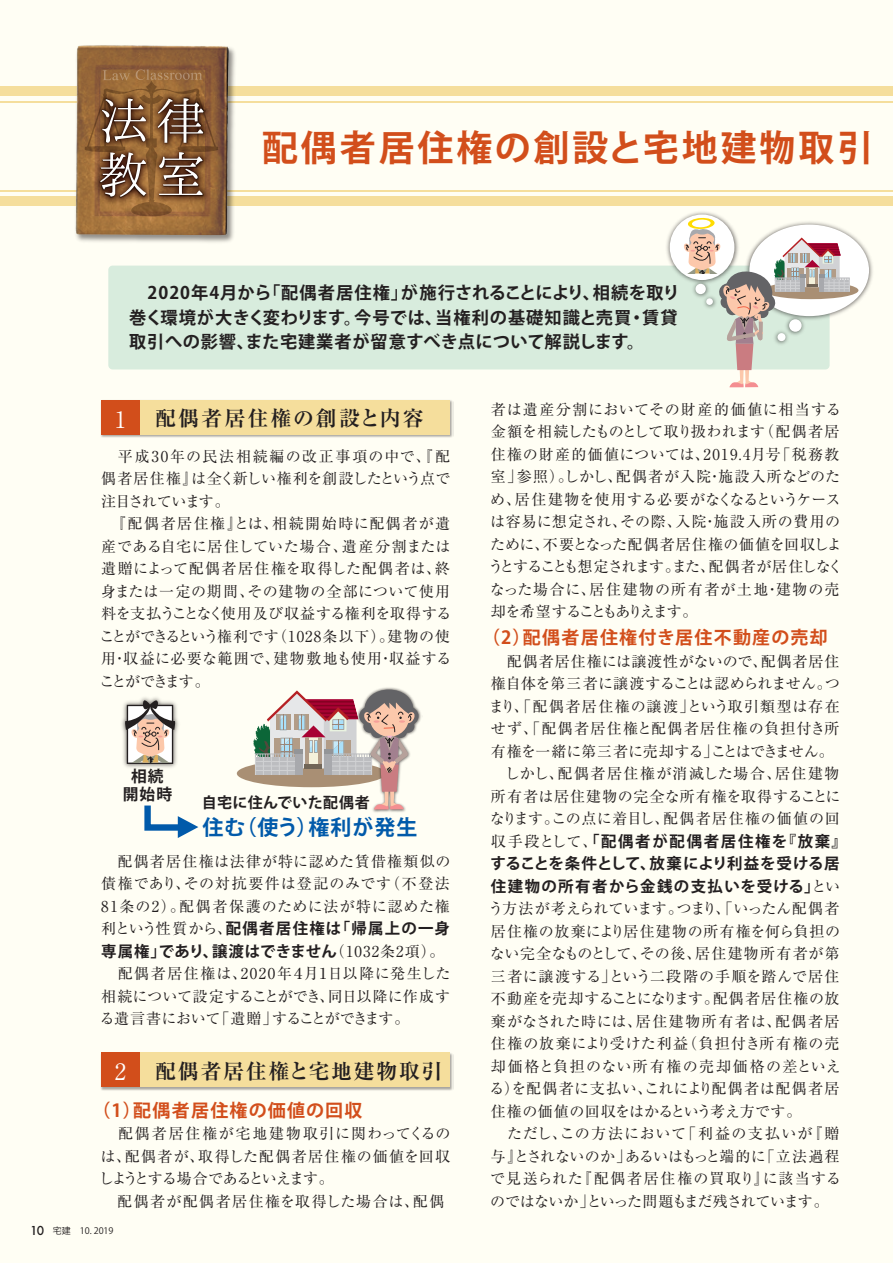
<style>
.page{position:relative;width:893px;height:1263px;background:#fffef4}
.page>*{position:absolute;margin:0;border:0;box-sizing:border-box;transform-origin:0 0}
.t1{font:700 36px "Koz Go Pr 6 N";letter-spacing:.08em;color:#d24e1b}
.t2{font:700 22.5px "A1 Mincho Std";color:#fff}
.t3{font:700 21px "Ryumin Pr 5";letter-spacing:.08em;color:#231f20}
.t4{font:700 21px "Ryumin Pr 5";letter-spacing:.1em;color:#231f20}
.t5{font:700 21px "Koz Go Pr 6 N";letter-spacing:.05em;color:#015aaa}
.t6{font:700 18px "Koz Go Pr 6 N";letter-spacing:.07em;color:#d24e1b}
.t7{font:700 17.25px/24.8px "Koz Go Pro";letter-spacing:.03em;color:#231f20}
.t8{font:700 15.75px/18px "Koz Go Pr 6 N";color:#231f20;text-align:center}
.t9{font:700 15.45px/22.5px "Koz Go Pr 6 N";letter-spacing:.075em;color:#231f20}
.t10{font:15px/22.5px "Ryumin Pr 5";letter-spacing:.045em;color:#231f20}
.t11{font:15px "Ryumin Pr 5";letter-spacing:.1em;color:#231f20}
.t12{font:700 15px "Koz Go Pr 6 N";letter-spacing:.025em;color:#231f20}
.t13{font:9px "Koz Go Pro";color:#231f20}
.s1{font-family:"Ryumin Pr 5";font-weight:400;font-size:15px}
.s2{font-family:"Futura";font-weight:500;font-size:12px}
</style>
<div class="page">
<hr style="left:0;top:190px;width:893px;height:2px;background:#f5de9c">
<div style="left:0;top:196px;width:893px;height:10px;background:#f5de9c"></div>
<hr style="left:0;top:101px;width:893px;height:1px;background:#f5de9c">
<div style="left:0;top:86px;width:893px;height:10px;background:#f5de9c"></div>
<div style="left:108px;top:266px;width:722px;height:103px;background:#d8ecdd;border-radius:4px"></div>
<img style="left:101px;top:400px;width:353px;height:38px">
<div style="left:136px;top:400px;width:314px;height:34px;background:#f5de9c"></div>
<div style="left:101px;top:400px;width:39px;height:34px;background:#d24e1b"></div>
<img style="left:101px;top:1052px;width:353px;height:39px">
<div style="left:136px;top:1053px;width:314px;height:34px;background:#f5de9c"></div>
<div style="left:101px;top:1053px;width:39px;height:34px;background:#d24e1b"></div>
<img style="left:850px;top:233px;width:23px;height:75px">
<div style="left:749px;top:225px;width:120px;height:91px;background:#fff;border-radius:50%"></div>
<div style="left:763px;top:282px;width:95px;height:17px;background:#a98f74;border-radius:50%"></div>
<img style="left:663px;top:212px;width:59px;height:66px">
<div style="left:670px;top:214px;width:64px;height:66px;background:#fff;border-radius:50%"></div>
<svg style="left:683px;top:218px;width:167px;height:169px"></svg>
<div style="left:237px;top:760px;width:149px;height:27px;background:#a98f74;border-radius:50%"></div>
<img style="left:372px;top:705px;width:49px;height:108px">
<div style="left:400px;top:707px;width:19px;height:18px;background:#636366;border-radius:50%"></div>
<svg style="left:253px;top:687px;width:162px;height:122px"></svg>
<img style="left:121px;top:697px;width:58px;height:71px">
<svg style="left:125px;top:700px;width:50px;height:64px"></svg>
<svg style="left:144px;top:805px;width:54px;height:33px"></svg>
<img style="left:70px;top:45px;width:170px;height:198px">
<img style="left:77px;top:45px;width:30px;height:54px">
<svg style="left:85px;top:69px;width:133px;height:147px;background:#8e6643"></svg>
<h1 class="t1" style="left:262px;top:127px;width:613px">配偶者居住権の創設と宅地建物取引</h1>
<p class="t7" style="left:129px;top:281px;width:552px">　2020年4月から「配偶者居住権」が施行されることにより、相続を取り巻く環境が大きく変わります。今号では、当権利の基礎知識と売買・賃貸取引への影響、また宅建業者が留意すべき点について解説します。</p>
<h2 class="t2" style="left:115px;top:401px;width:13px">1</h2>
<h3 class="t4" style="left:155px;top:402px;width:270px">配偶者居住権の創設と内容</h3>
<p class="t10" style="left:100px;top:444px;width:354px">　平成30年の民法相続編の改正事項の中で、『配偶者居住権』は全く新しい権利を創設したという点で注目されています。<br>　『配偶者居住権』とは、相続開始時に配偶者が遺産である自宅に居住していた場合、遺産分割または遺贈によって配偶者居住権を取得した配偶者は、終身または一定の期間、その建物の全部について使用料を支払うことなく使用及び収益する権利を取得することができるという権利です（1028条以下）。建物の使用・収益に必要な範囲で、建物敷地も使用・収益することができます。</p>
<p class="t8" style="left:123px;top:767px;width:51px">相続開始時</p>
<p class="t12" style="left:202px;top:794px;width:169px">自宅に住んでいた配偶者</p>
<h3 class="t5" style="left:202px;top:816px;width:217px">住む（使う）権利が発生</h3>
<p class="t10" style="left:101px;top:849px;width:351px;text-align:justify">　配偶者居住権は法律が特に認めた賃借権類似の債権であり、その対抗要件は登記のみです（不登法81条の2）。配偶者保護のために法が特に認めた権</p>
<p class="t9" style="left:101px;top:917px;width:350px"><span class="s1">利という性質から、</span>配偶者居住権は「帰属上の一身専属権」であり、譲渡はできません<span class="s1">（1032条2項）。</span></p>
<p class="t10" style="left:100px;top:961px;width:352px;text-align:justify">　配偶者居住権は、2020年４月１日以降に発生した相続について設定することができ、同日以降に作成する遺言書において「遺贈」することができます。</p>
<h2 class="t2" style="left:115px;top:1053px;width:13px">2</h2>
<h3 class="t3" style="left:155px;top:1054px;width:289px">配偶者居住権と宅地建物取引</h3>
<p class="t6" style="left:93px;top:1100px;width:271px">（1）配偶者居住権の価値の回収</p>
<p class="t10" style="left:99px;top:1121px;width:353px;text-align:justify">　配偶者居住権が宅地建物取引に関わってくるのは、配偶者が、取得した配偶者居住権の価値を回収しようとする場合であるといえます。</p>
<p class="t11" style="left:117px;top:1189px;width:329px">配偶者が配偶者居住権を取得した場合は、配偶</p>
<p class="t13" style="left:30px;top:1225px;width:85px"><span class="s2">10</span> 宅建　10. 2019</p>
<p class="t10" style="left:489px;top:397px;width:356px">者は遺産分割においてその財産的価値に相当する金額を相続したものとして取り扱われます（配偶者居住権の財産的価値については、2019.4月号「税務教室」参照）。しかし、配偶者が入院・施設入所などのため、居住建物を使用する必要がなくなるというケースは容易に想定され、その際、入院・施設入所の費用のために、不要となった配偶者居住権の価値を回収しようとすることも想定されます。また、配偶者が居住しなくなった場合に、居住建物の所有者が土地・建物の売却を希望することもありえます。</p>
<p class="t6" style="left:482px;top:627px;width:347px">（2）配偶者居住権付き居住不動産の売却</p>
<p class="t10" style="left:489px;top:649px;width:353px;text-indent:18px">配偶者居住権には譲渡性がないので、配偶者居住権自体を第三者に譲渡することは認められません。つまり、「配偶者居住権の譲渡」という取引類型は存在せず、「配偶者居住権と配偶者居住権の負担付き所有権を一緒に第三者に売却する」ことはできません。　しかし、配偶者居住権が消滅した場合、居住建物所有者は居住建物の完全な所有権を取得することになります。この点に着目し、配偶者居住権の価値の回</p>
<p class="t9" style="left:491px;top:830px;width:358px"><span class="s1">収手段として、</span>「配偶者が配偶者居住権を『放棄』することを条件として、放棄により利益を受ける居住建物の所有者から金銭の支払いを受ける」<span class="s1">とい</span></p>
<p class="t10" style="left:489px;top:896px;width:354px">う方法が考えられています。つまり、「いったん配偶者居住権の放棄により居住建物の所有権を何ら負担のない完全なものとして、その後、居住建物所有者が第三者に譲渡する」という二段階の手順を踏んで居住不動産を売却することになります。配偶者居住権の放棄がなされた時には、居住建物所有者は、配偶者居住権の放棄により受けた利益（負担付き所有権の売却価格と負担のない所有権の売却価格の差といえる）を配偶者に支払い、これにより配偶者は配偶者居住権の価値の回収をはかるという考え方です。<br>　ただし、この方法において「利益の支払いが『贈与』とされないのか」あるいはもっと端的に「立法過程で見送られた『配偶者居住権の買取り』に該当するのではないか」といった問題もまだ残されています。</p>
</div>
